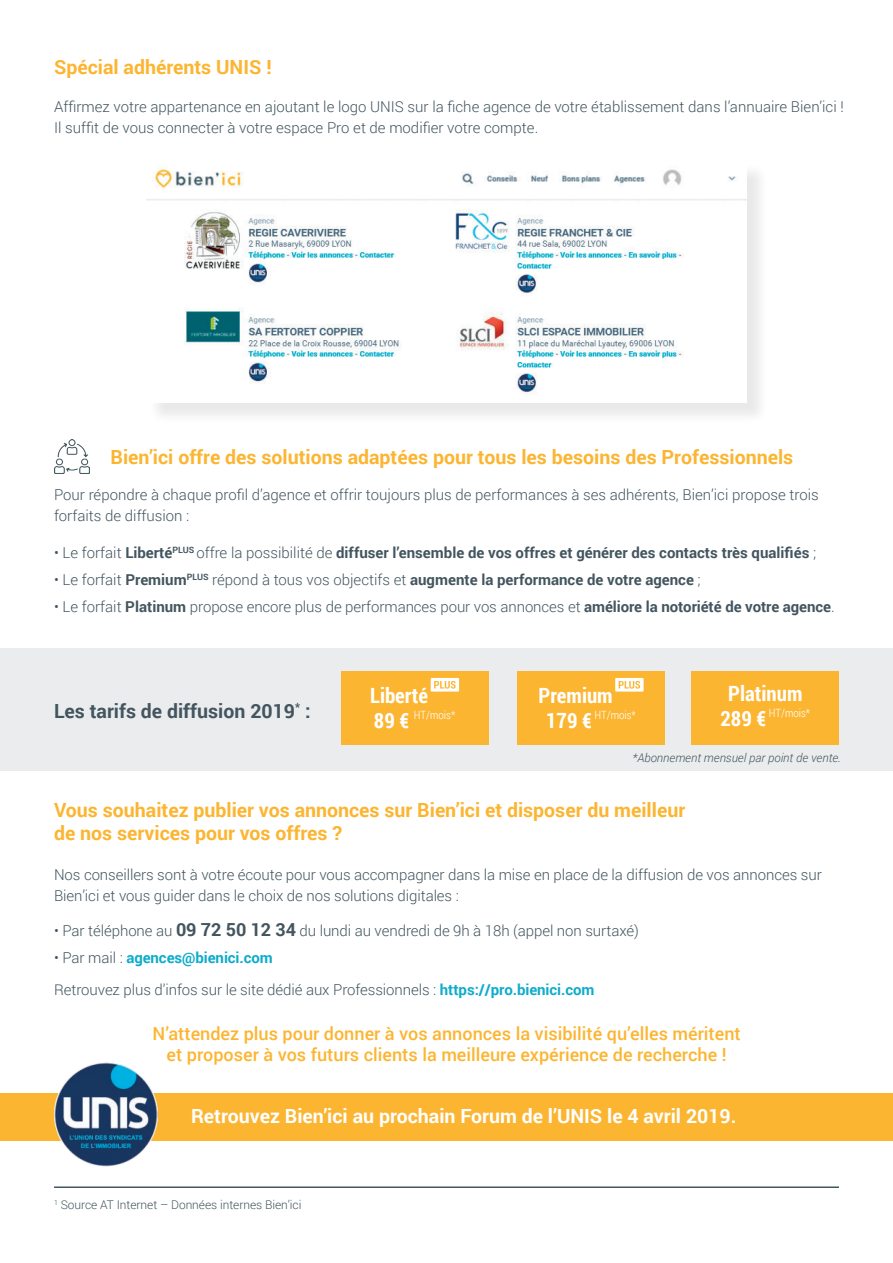
<style>
.page{position:relative;width:893px;height:1263px;background:#fff}
.page>*{position:absolute;margin:0;border:0;box-sizing:border-box;transform-origin:0 0}
.t1{font:700 21px/25.2px "Roboto Condensed";color:#fff}
.t2{font:700 19.5px/23.4px "Roboto";color:#fcb531}
.t3{font:700 19.5px "Roboto";color:#fff}
.t4{font:700 19.5px "Roboto";color:#43555f}
.t5{font:500 18px/21.6px "Roboto";color:#fcb531;text-align:center}
.t6{font:300 15px/21px "Roboto";letter-spacing:-.005em;color:#43555f}
.t7{font:700 15px "Roboto";color:#43555f}
.t8{font:300 12px "Roboto";letter-spacing:-.005em;color:#43555f}
.t9{font:italic 300 12px "Roboto";color:#43555f}
.t10{font:300 11.4px "Roboto Condensed";color:#fff}
.s1{font-weight:300}
.s2{font-weight:700}
.s3{font-weight:700;font-size:18px}
.s4{font-weight:700;color:#0eaccc}
</style>
<div class="page">
<div style="left:149px;top:163px;width:620px;height:262px;background:#231f20;opacity:.1"></div>
<img style="left:146px;top:163px;width:601px;height:240px">
<div style="left:0;top:648px;width:893px;height:123px;background:#ebeced"></div>
<div style="left:692px;top:671px;width:147px;height:73px;background:#fcb531"></div>
<div style="left:517px;top:671px;width:148px;height:73px;background:#fcb531"></div>
<svg style="left:615px;top:678px;width:29px;height:14px"></svg>
<div style="left:341px;top:671px;width:147px;height:73px;background:#fcb531"></div>
<svg style="left:431px;top:678px;width:28px;height:14px"></svg>
<hr style="left:54px;top:1186px;width:785px;height:2px;background:#44575f">
<img style="left:55px;top:439px;width:34px;height:35px">
<div style="left:0;top:1093px;width:893px;height:47px;background:#fcb531"></div>
<img style="left:54px;top:1063px;width:104px;height:103px">
<h2 class="t2" style="left:54px;top:55px;width:219px">Spécial adhérents UNIS !</h2>
<p class="t6" style="left:54px;top:96px;width:791px">Affirmez votre appartenance en ajoutant le logo UNIS sur la fiche agence de votre établissement dans l’annuaire Bien’ici !<br>Il suffit de vous connecter à votre espace Pro et de modifier votre compte.</p>
<h2 class="t2" style="left:111px;top:444px;width:684px">Bien’ici offre des solutions adaptées pour tous les besoins des Professionnels</h2>
<p class="t6" style="left:54px;top:484px;width:766px">Pour répondre à chaque profil d’agence et offrir toujours plus de performances à ses adhérents, Bien’ici propose trois forfaits de diffusion :</p>
<p class="t7" style="left:54px;top:542px;width:764px"><span class="s1">• Le forfait</span> Liberté<sup>PLUS</sup> <span class="s1">offre la possibilité de</span> diffuser l’ensemble de vos offres et générer des contacts très qualifiés <span class="s1">;</span></p>
<p class="t7" style="left:54px;top:569px;width:648px"><span class="s1">• Le forfait</span> Premium<sup>PLUS</sup> <span class="s1">répond à tous vos objectifs et</span> augmente la performance de votre agence <span class="s1">;</span></p>
<p class="t6" style="left:54px;top:596px;width:782px">• Le forfait <span class="s2">Platinum</span> propose encore plus de performances pour vos annonces et <span class="s2">améliore la notoriété de votre agence</span>.</p>
<h2 class="t4" style="left:54px;top:697px;width:258px">Les tarifs de diffusion 2019<sup>*</sup> :</h2>
<h1 class="t1" style="left:370px;top:682px;width:60px">Liberté<br>89 €</h1>
<p class="t10" style="left:414px;top:707px;width:43px">HT/mois*</p>
<h1 class="t1" style="left:546px;top:682px;width:68px;text-indent:-8px">Premium<br>179 €</h1>
<p class="t10" style="left:595px;top:707px;width:43px">HT/mois*</p>
<h1 class="t1" style="left:720px;top:680px;width:84px;text-indent:8px">Platinum<br>289 €</h1>
<p class="t10" style="left:769px;top:705px;width:43px">HT/mois*</p>
<p class="t9" style="left:633px;top:750px;width:210px">*Abonnement mensuel par point de vente.</p>
<h2 class="t2" style="left:54px;top:797px;width:633px">Vous souhaitez publier vos annonces sur Bien’ici et disposer du meilleur de nos services pour vos offres ?</h2>
<p class="t6" style="left:54px;top:864px;width:769px">Nos conseillers sont à votre écoute pour vous accompagner dans la mise en place de la diffusion de vos annonces sur<br>Bien’ici et vous guider dans le choix de nos solutions digitales :</p>
<p class="t6" style="left:54px;top:919px;width:586px">• Par téléphone au <span class="s3">09 72 50 12 34</span> du lundi au vendredi de 9h à 18h (appel non surtaxé)</p>
<p class="t6" style="left:54px;top:940px;width:542px;line-height:32.7px">• Par mail : <span class="s4">agences@bienici.com<br></span>Retrouvez plus d’infos sur le site dédié aux Professionnels : <span class="s4">https://pro.bienici.com</span></p>
<p class="t5" style="left:153px;top:1021px;width:590px">N’attendez plus pour donner à vos annonces la visibilité qu’elles méritent et proposer à vos futurs clients la meilleure expérience de recherche !</p>
<h2 class="t3" style="left:191px;top:1102px;width:547px">Retrouvez Bien’ici au prochain Forum de l’UNIS le 4 avril 2019.</h2>
<p class="t8" style="left:54px;top:1197px;width:249px"><sup>1</sup> Source AT Internet – Données internes Bien’ici</p>
</div>
